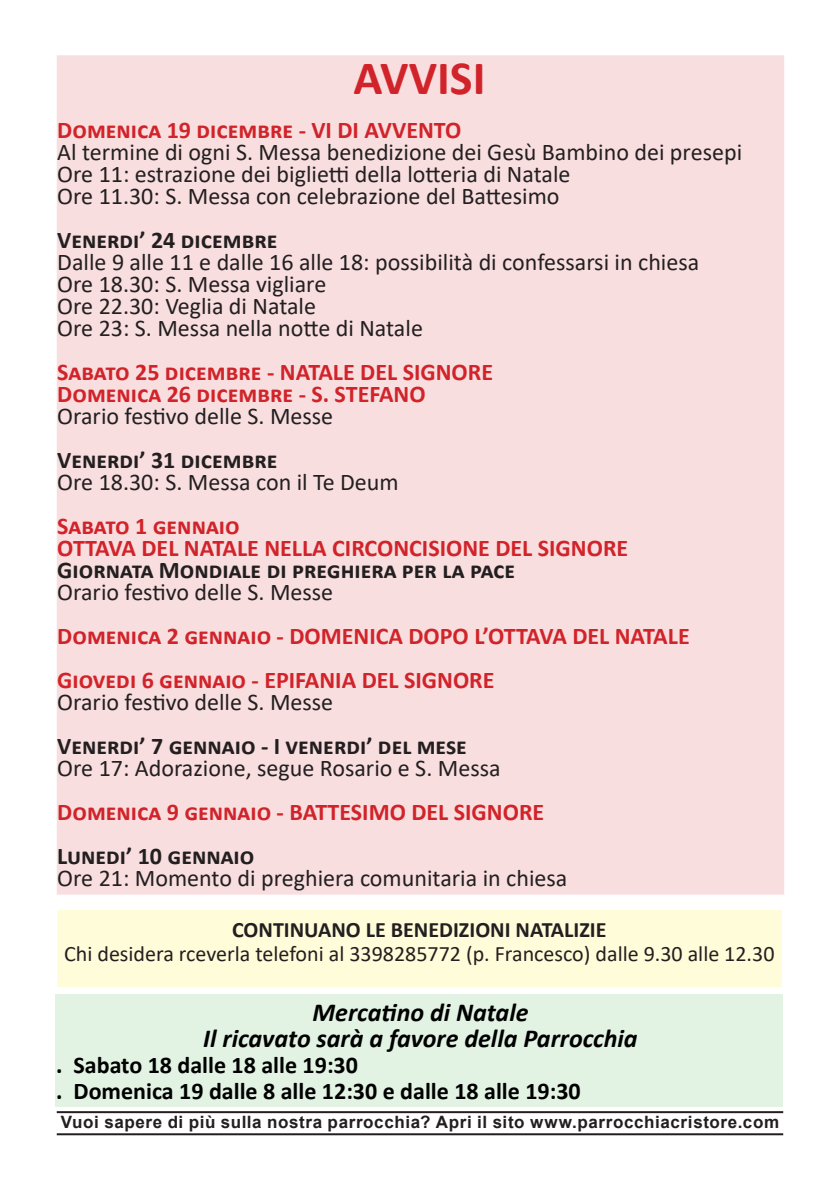
<style>
.page{position:relative;width:840px;height:1191px;background:#fff}
.page>*{position:absolute;margin:0;border:0;box-sizing:border-box;transform-origin:0 0}
.t1{font:700 48px "Calibri";color:#d1232a}
.t2{font:italic 700 26px "Calibri";color:#000}
.t3{font:24px/22px "Calibri";color:#231f20}
.t4{font:700 24px "Calibri";color:#d1232a}
.t5{font:700 24px "Calibri";color:#231f20}
.t6{font:700 24px "Calibri";color:#000}
.t7{font:22px "Calibri";color:#231f20}
.t8{font:700 22px "Calibri";color:#231f20}
.t9{font:700 17px "Arial";letter-spacing:.035em;color:#231f20}
</style>
<div class="page">
<div style="left:55px;top:994px;width:727px;height:112px;background:#e2f2e3"></div>
<div style="left:57px;top:910px;width:724px;height:76px;background:#fffcd9"></div>
<div style="left:57px;top:55px;width:726px;height:839px;background:#f8dedf"></div>
<hr style="left:57px;top:1111px;width:725px;height:2px;background:#231f20">
<hr style="left:57px;top:1133px;width:725px;height:2px;background:#231f20">
<p class="t1" style="left:353px;top:44px;width:133px">AVVISI</p>
<p class="t4" style="left:57px;top:113px;width:405px">Domenica 19 dicembre - VI DI AVVENTO</p>
<p class="t3" style="left:57px;top:140px;width:686px">Al termine di ogni S. Messa benedizione dei Gesù Bambino dei presepi<br>Ore 11: estrazione dei biglietti della lotteria di Natale</p>
<p class="t3" style="left:57px;top:184px;width:503px">Ore 11.30: S. Messa con celebrazione del Battesimo</p>
<p class="t5" style="left:57px;top:223px;width:222px">Venerdi’ 24 dicembre</p>
<p class="t3" style="left:57px;top:250px;width:643px">Dalle 9 alle 11 e dalle 16 alle 18: possibilità di confessarsi in chiesa</p>
<p class="t3" style="left:57px;top:272px;width:270px">Ore 18.30: S. Messa vigliare</p>
<p class="t3" style="left:57px;top:294px;width:260px">Ore 22.30: Veglia di Natale</p>
<p class="t3" style="left:57px;top:316px;width:367px">Ore 23: S. Messa nella notte di Natale</p>
<p class="t4" style="left:57px;top:355px;width:437px">Sabato 25 dicembre - NATALE DEL SIGNORE</p>
<p class="t4" style="left:57px;top:377px;width:369px">Domenica 26 dicembre - S. STEFANO</p>
<p class="t3" style="left:57px;top:404px;width:277px">Orario festivo delle S. Messe</p>
<p class="t5" style="left:57px;top:443px;width:222px">Venerdi’ 31 dicembre</p>
<p class="t3" style="left:57px;top:470px;width:343px">Ore 18.30: S. Messa con il Te Deum</p>
<p class="t4" style="left:57px;top:509px;width:184px">Sabato 1 gennaio</p>
<p class="t4" style="left:57px;top:531px;width:572px">OTTAVA DEL NATALE NELLA CIRCONCISIONE DEL SIGNORE</p>
<p class="t5" style="left:57px;top:553px;width:459px">Giornata Mondiale di preghiera per la pace</p>
<p class="t3" style="left:57px;top:580px;width:277px">Orario festivo delle S. Messe</p>
<p class="t4" style="left:57px;top:619px;width:633px">Domenica 2 gennaio - DOMENICA DOPO L’OTTAVA DEL NATALE</p>
<p class="t4" style="left:57px;top:663px;width:438px">Giovedi 6 gennaio - EPIFANIA DEL SIGNORE</p>
<p class="t3" style="left:57px;top:690px;width:277px">Orario festivo delle S. Messe</p>
<p class="t5" style="left:57px;top:729px;width:411px">Venerdi’ 7 gennaio - I venerdi’ del mese</p>
<p class="t3" style="left:57px;top:756px;width:444px">Ore 17: Adorazione, segue Rosario e S. Messa</p>
<p class="t4" style="left:57px;top:795px;width:488px">Domenica 9 gennaio - BATTESIMO DEL SIGNORE</p>
<p class="t5" style="left:57px;top:839px;width:198px">Lunedi’ 10 gennaio</p>
<p class="t3" style="left:57px;top:866px;width:511px">Ore 21: Momento di preghiera comunitaria in chiesa</p>
<p class="t8" style="left:232px;top:913px;width:376px">CONTINUANO LE BENEDIZIONI NATALIZIE</p>
<p class="t7" style="left:64px;top:938px;width:711px">Chi desidera rceverla telefoni al 3398285772 (p. Francesco) dalle 9.30 alle 12.30</p>
<p class="t2" style="left:312px;top:993px;width:217px">Mercatino di Natale</p>
<p class="t2" style="left:203px;top:1019px;width:435px">Il ricavato sarà a favore della Parrocchia</p>
<p class="t6" style="left:56px;top:1047px;width:303px">. Sabato 18 dalle 18 alle 19:30</p>
<p class="t6" style="left:56px;top:1073px;width:525px">. Domenica 19 dalle 8 alle 12:30 e dalle 18 alle 19:30</p>
<p class="t9" style="left:61px;top:1110px;width:719px">Vuoi sapere di più sulla nostra parrocchia? Apri il sito www.parrocchiacristore.com</p>
</div>
